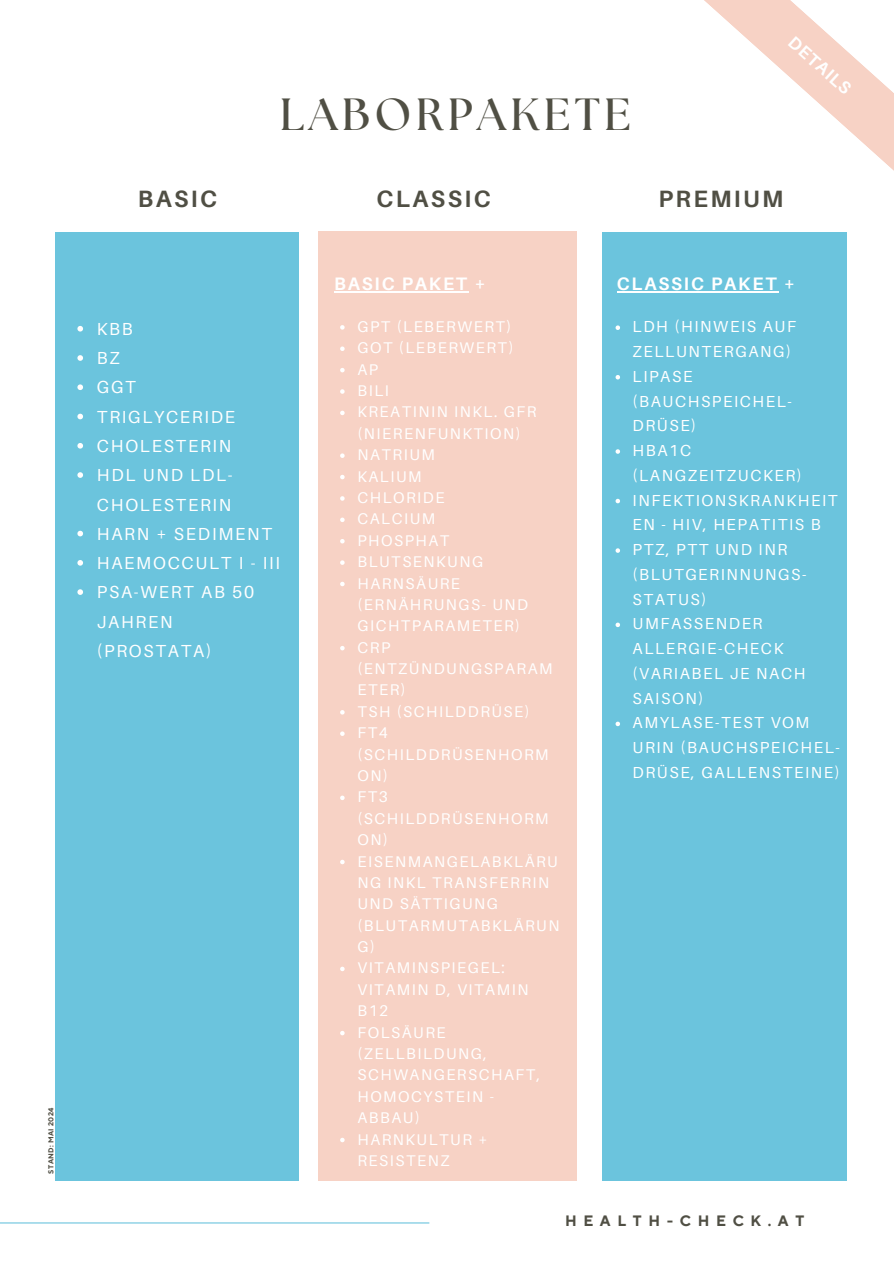
<style>
.page{position:relative;width:894px;height:1264px;background:#fff}
.page>*{position:absolute;margin:0;border:0;box-sizing:border-box;transform-origin:0 0}
.t1{font:700 45px "The Seasons";letter-spacing:.095em;color:#504f44}
.t2{font:700 23.7px "Aileron";letter-spacing:.1em;color:#504f44}
.t3{font:700 18px "Aileron";letter-spacing:.1em;color:#fff}
.t4{font:17.4px/29.2px "Aileron";letter-spacing:.1em;color:#fff}
.t5{font:700 17.4px "Aileron";color:#fff}
.t6{font:15.9px/24.8px "Aileron";letter-spacing:.1em;color:#fff}
.t7{font:15.45px/21.3px "Aileron";letter-spacing:.1em;color:#fff}
.t8{font:700 15px "TT Norms Pro";letter-spacing:.445em;color:#504f44}
.t9{font:700 7.2px "TT Norms Pro";letter-spacing:.045em;color:#504f44}
</style>
<div class="page">
<div style="left:56px;top:232px;width:243px;height:948px;background:#6bc4dd"></div>
<div style="left:602px;top:232px;width:244px;height:948px;background:#6bc4dd"></div>
<div style="left:318px;top:232px;width:259px;height:948px;background:#f7d2c5"></div>
<svg style="left:340px;top:325px;width:4px;height:4px"></svg>
<svg style="left:340px;top:346px;width:4px;height:5px"></svg>
<svg style="left:340px;top:368px;width:4px;height:4px"></svg>
<svg style="left:340px;top:389px;width:4px;height:5px"></svg>
<svg style="left:340px;top:410px;width:4px;height:5px"></svg>
<svg style="left:340px;top:453px;width:4px;height:5px"></svg>
<svg style="left:340px;top:475px;width:4px;height:4px"></svg>
<svg style="left:340px;top:496px;width:4px;height:4px"></svg>
<svg style="left:340px;top:517px;width:4px;height:5px"></svg>
<svg style="left:340px;top:539px;width:4px;height:4px"></svg>
<svg style="left:340px;top:560px;width:4px;height:5px"></svg>
<svg style="left:340px;top:581px;width:4px;height:5px"></svg>
<svg style="left:340px;top:646px;width:4px;height:4px"></svg>
<svg style="left:340px;top:710px;width:4px;height:4px"></svg>
<svg style="left:340px;top:731px;width:4px;height:5px"></svg>
<svg style="left:340px;top:795px;width:4px;height:5px"></svg>
<svg style="left:340px;top:859px;width:4px;height:5px"></svg>
<svg style="left:340px;top:966px;width:4px;height:5px"></svg>
<svg style="left:340px;top:1031px;width:4px;height:4px"></svg>
<svg style="left:340px;top:1137px;width:4px;height:5px"></svg>
<hr style="left:0;top:1222px;width:429px;height:1px;background:#6bc4dd">
<svg style="left:704px;top:0;width:189px;height:264px"></svg>
<svg style="left:77px;top:326px;width:6px;height:5px"></svg>
<svg style="left:77px;top:355px;width:6px;height:6px"></svg>
<svg style="left:77px;top:384px;width:6px;height:6px"></svg>
<svg style="left:77px;top:414px;width:6px;height:5px"></svg>
<svg style="left:77px;top:443px;width:6px;height:5px"></svg>
<svg style="left:77px;top:472px;width:6px;height:6px"></svg>
<svg style="left:77px;top:531px;width:6px;height:5px"></svg>
<svg style="left:77px;top:560px;width:6px;height:5px"></svg>
<svg style="left:77px;top:589px;width:6px;height:6px"></svg>
<svg style="left:615px;top:325px;width:5px;height:5px"></svg>
<svg style="left:615px;top:375px;width:5px;height:4px"></svg>
<svg style="left:615px;top:449px;width:5px;height:5px"></svg>
<svg style="left:615px;top:499px;width:5px;height:4px"></svg>
<svg style="left:615px;top:548px;width:5px;height:5px"></svg>
<svg style="left:615px;top:622px;width:5px;height:5px"></svg>
<svg style="left:615px;top:721px;width:5px;height:5px"></svg>
<hr style="left:616px;top:291px;width:162px;height:1px;background:#fff">
<hr style="left:334px;top:291px;width:135px;height:1px;background:#fff">
<p class="t9" style="left:46px;top:1173px;width:67px;rotate:-90deg">STAND: MAI 2024</p>
<p class="t1" style="left:280px;top:94px;width:352px">LABORPAKETE</p>
<p class="t5" style="left:798px;top:31px;width:79px;rotate:42deg">DETAILS</p>
<p class="t2" style="left:138px;top:183px;width:81px">BASIC</p>
<p class="t2" style="left:376px;top:183px;width:115px">CLASSIC</p>
<p class="t2" style="left:658px;top:183px;width:126px">PREMIUM</p>
<p class="t4" style="left:97px;top:314px;width:37px">KBB</p>
<p class="t4" style="left:97px;top:343px;width:24px">BZ</p>
<p class="t4" style="left:97px;top:372px;width:40px">GGT</p>
<p class="t4" style="left:97px;top:401px;width:140px">TRIGLYCERIDE</p>
<p class="t4" style="left:97px;top:431px;width:136px">CHOLESTERIN</p>
<p class="t4" style="left:97px;top:460px;width:137px">HDL UND LDL-<br>CHOLESTERIN</p>
<p class="t4" style="left:97px;top:518px;width:177px">HARN + SEDIMENT</p>
<p class="t4" style="left:97px;top:548px;width:184px">HAEMOCCULT I - III</p>
<p class="t4" style="left:97px;top:577px;width:159px">PSA-WERT AB 50<br>JAHREN (PROSTATA)</p>
<p class="t3" style="left:334px;top:272px;width:153px">BASIC PAKET +</p>
<p class="t3" style="left:616px;top:272px;width:180px">CLASSIC PAKET +</p>
<p class="t7" style="left:357px;top:315px;width:155px">GPT (LEBERWERT)</p>
<h3 class="t7" style="left:357px;top:337px;width:157px">GOT (LEBERWERT)</h3>
<h2 class="t7" style="left:357px;top:358px;width:22px">AP</h2>
<h1 class="t7" style="left:357px;top:379px;width:33px">BILI</h1>
<h2 class="t7" style="left:357px;top:401px;width:180px">KREATININ INKL. GFR (NIERENFUNKTION)</h2>
<h2 class="t7" style="left:357px;top:444px;width:79px">NATRIUM</h2>
<p class="t7" style="left:357px;top:465px;width:66px">KALIUM</p>
<p class="t7" style="left:357px;top:486px;width:89px">CHLORIDE</p>
<p class="t7" style="left:357px;top:508px;width:79px">CALCIUM</p>
<p class="t7" style="left:357px;top:529px;width:93px">PHOSPHAT</p>
<p class="t7" style="left:357px;top:550px;width:127px">BLUTSENKUNG</p>
<p class="t7" style="left:357px;top:572px;width:172px">HARNSÄURE (ERNÄHRUNGS- UND<br>GICHTPARAMETER)</p>
<p class="t7" style="left:357px;top:636px;width:196px">CRP (ENTZÜNDUNGSPARAM<br>ETER)</p>
<p class="t7" style="left:357px;top:700px;width:174px">TSH (SCHILDDRÜSE)</p>
<p class="t7" style="left:357px;top:721px;width:192px">FT4 (SCHILDDRÜSENHORM<br>ON)</p>
<h3 class="t7" style="left:357px;top:786px;width:192px">FT3 (SCHILDDRÜSENHORM<br>ON)</h3>
<p class="t7" style="left:357px;top:850px;width:203px">EISENMANGELABKLÄRU<br>NG INKL TRANSFERRIN<br>UND SÄTTIGUNG (BLUTARMUTABKLÄRUN<br>G)</p>
<p class="t7" style="left:357px;top:957px;width:172px">VITAMINSPIEGEL:<br>VITAMIN D, VITAMIN<br>B12</p>
<p class="t7" style="left:357px;top:1021px;width:184px">FOLSÄURE (ZELLBILDUNG,<br>SCHWANGERSCHAFT,<br>HOMOCYSTEIN -<br>ABBAU)</p>
<p class="t7" style="left:357px;top:1128px;width:131px">HARNKULTUR +<br>RESISTENZ</p>
<p class="t6" style="left:632px;top:314px;width:165px">LDH (HINWEIS AUF<br>ZELLUNTERGANG)</p>
<p class="t6" style="left:632px;top:363px;width:161px">LIPASE (BAUCHSPEICHEL-<br>DRÜSE)</p>
<p class="t6" style="left:632px;top:438px;width:171px">HBA1C (LANGZEITZUCKER)</p>
<p class="t6" style="left:632px;top:487px;width:206px">INFEKTIONSKRANKHEIT<br>EN - HIV, HEPATITIS B</p>
<p class="t6" style="left:632px;top:537px;width:175px">PTZ, PTT UND INR (BLUTGERINNUNGS-<br>STATUS)</p>
<h3 class="t6" style="left:632px;top:611px;width:174px">UMFASSENDER<br>ALLERGIE-CHECK (VARIABEL JE NACH<br>SAISON)</h3>
<p class="t6" style="left:632px;top:710px;width:209px">AMYLASE-TEST VOM<br>URIN (BAUCHSPEICHEL-<br>DRÜSE, GALLENSTEINE)</p>
<h5 class="t8" style="left:565px;top:1211px;width:241px">HEALTH-CHECK.AT</h5>
</div>
